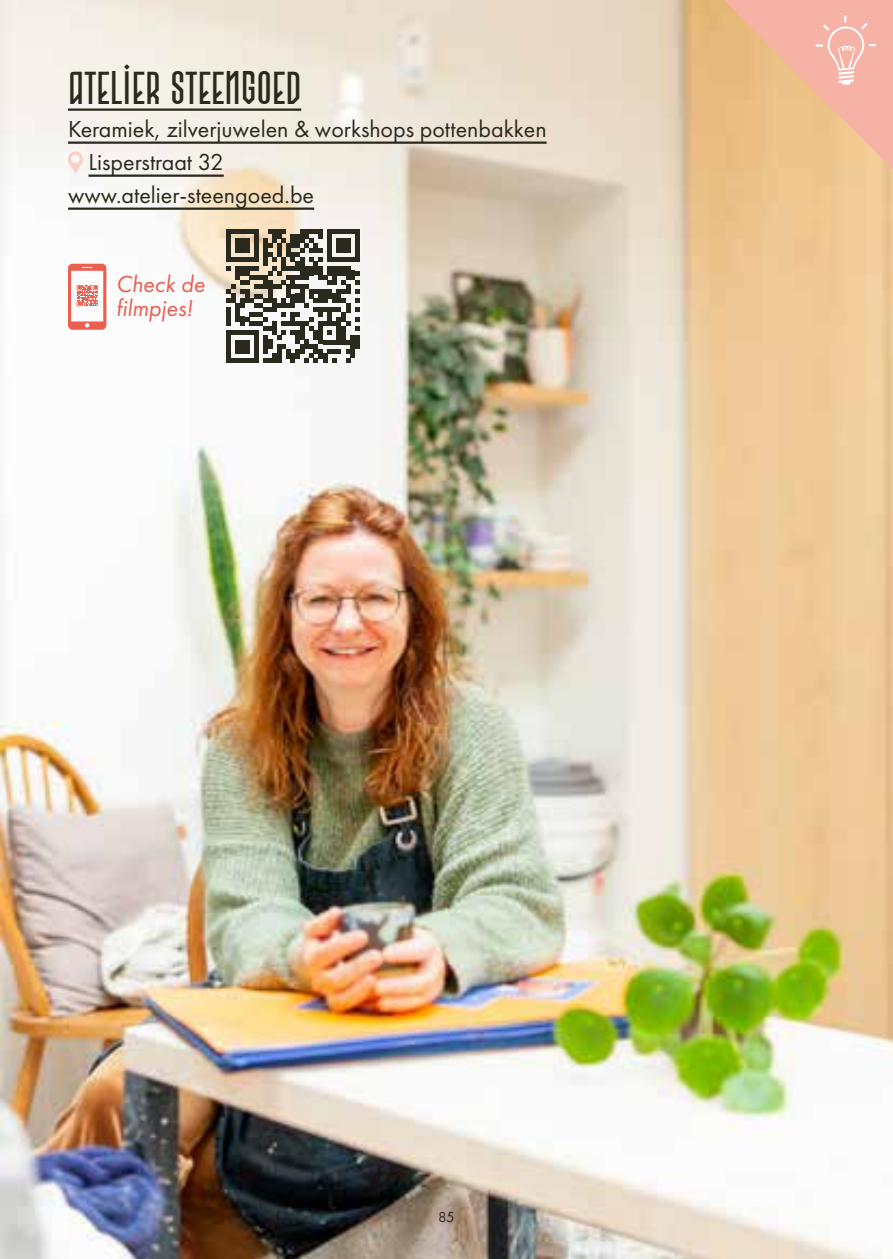
<style>
.page{position:relative;width:893px;height:1259px;background:#fff}
.page>*{position:absolute;margin:0;border:0;box-sizing:border-box;transform-origin:0 0}
.t1{font:48px "Bilbo INC";color:#29291e}
.t2{font:24px "Futura PT";color:#29291e}
.t3{font:italic 24px/24px "Futura PT";color:#eb5e50}
.t4{font:15px "Futura PT";color:#29291e}
</style>
<div class="page">
<img style="left:0;top:0;width:893px;height:1259px">
<hr style="left:68px;top:108px;width:233px;height:3px;background:#29291e">
<hr style="left:68px;top:141px;width:479px;height:3px;background:#29291e">
<hr style="left:89px;top:174px;width:135px;height:3px;background:#29291e">
<hr style="left:68px;top:207px;width:246px;height:3px;background:#29291e">
<svg style="left:68px;top:151px;width:15px;height:23px"></svg>
<svg style="left:724px;top:0;width:169px;height:169px"></svg>
<svg style="left:226px;top:229px;width:134px;height:134px"></svg>
<div style="left:355px;top:335px;width:5px;height:14px;background:#29291e"></div>
<svg style="left:68px;top:264px;width:38px;height:66px"></svg>
<h1 class="t1" style="left:68px;top:64px;width:235px">ATELIER STEENGOED</h1>
<p class="t2" style="left:68px;top:114px;width:480px">Keramiek, zilverjuwelen &amp; workshops pottenbakken</p>
<p class="t2" style="left:89px;top:147px;width:137px">Lisperstraat 32</p>
<p class="t2" style="left:68px;top:180px;width:248px">www.atelier-steengoed.be</p>
<p class="t3" style="left:116px;top:272px;width:90px">Check de filmpjes!</p>
<p class="t4" style="left:438px;top:1207px;width:18px">85</p>
</div>
